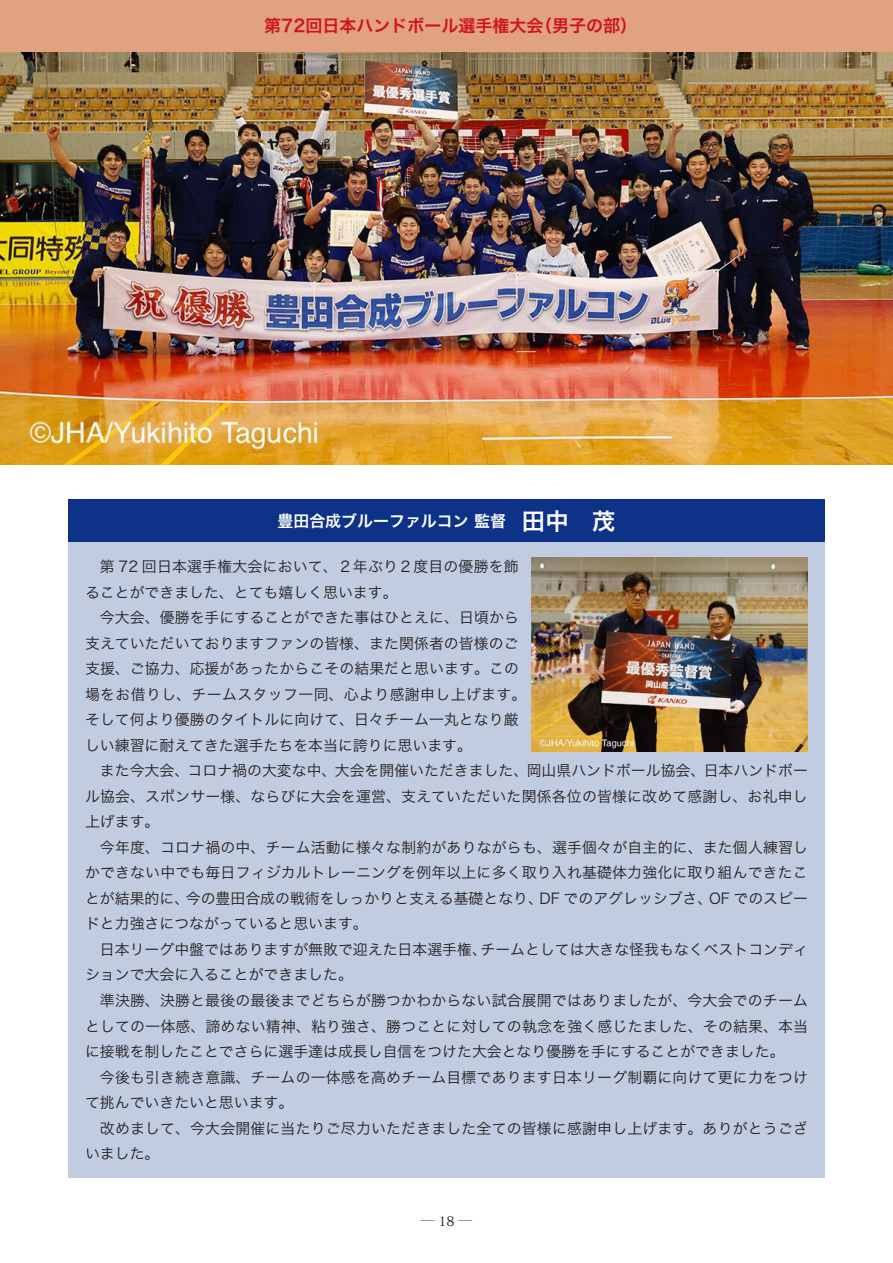
<style>
.page{position:relative;width:893px;height:1263px;background:#fff}
.page>*{position:absolute;margin:0;border:0;box-sizing:border-box;transform-origin:0 0}
.t1{font:16.95px "Hira Kaku Std W6";color:#d0121b}
.t2{font:15.9px "Hira Kaku Std W6";color:#fff}
.t3{font:14.85px/25.5px "Hira Kaku Std W3";letter-spacing:.005em;color:#231f20}
.t4{font:13.8px "Koz Min Pr 6 N";color:#231f20}
.s1{font-size:23.4px}
.s2{font-size:13.35px}
</style>
<div class="page">
<div style="left:68px;top:542px;width:757px;height:636px;background:#c2cce1"></div>
<img style="left:0;top:51px;width:893px;height:413px">
<div style="left:68px;top:500px;width:757px;height:42px;background:#0c3388"></div>
<img style="left:531px;top:557px;width:277px;height:194px">
<div style="left:0;top:0;width:893px;height:51px;background:#e1a280"></div>
<p class="t1" style="left:264px;top:13px;width:374px">第72回日本ハンドボール選手権大会（男子の部）</p>
<p class="t2" style="left:277px;top:509px;width:340px">豊田合成ブルーファルコン 監督　<span class="s1">田中　茂</span></p>
<p class="t3" style="left:85px;top:554px;width:435px;text-indent:15px">第 72 回日本選手権大会において、２年ぶり２度目の優勝を飾ることができました、とても嬉しく思います。</p>
<p class="t3" style="left:85px;top:605px;width:443px;text-indent:15px">今大会、優勝を手にすることができた事はひとえに、日頃から支えていただいておりますファンの皆様、また関係者の皆様のご支援、ご協力、応援があったからこその結果だと思います。この場をお借りし、チームスタッフ一同、心より感謝申し上げます。そして何より優勝のタイトルに向けて、日々チーム一丸となり厳しい練習に耐えてきた選手たちを本当に誇りに思います。</p>
<p class="t3" style="left:85px;top:758px;width:724px;text-align:justify;text-indent:15px">また今大会、コロナ禍の大変な中、大会を開催いただきました、岡山県ハンドボール協会、日本ハンドボール協会、スポンサー様、ならびに大会を運営、支えていただいた関係各位の皆様に改めて感謝し、お礼申し上げます。</p>
<p class="t3" style="left:85px;top:834px;width:725px;text-align:justify;text-indent:15px">今年度、コロナ禍の中、チーム活動に様々な制約がありながらも、選手個々が自主的に、また個人練習しかできない中でも毎日フィジカルトレーニングを例年以上に多く取り入れ基礎体力強化に取り組んできたことが結果的に、今の豊田合成の戦術をしっかりと支える基礎となり、DF でのアグレッシブさ、OF でのスピードと力強さにつながっていると思います。</p>
<p class="t3" style="left:85px;top:936px;width:724px;text-indent:15px">日本リーグ中盤ではありますが無敗で迎えた日本選手権、チームとしては大きな怪我もなくベストコンディションで大会に入ることができました。</p>
<p class="t3" style="left:85px;top:987px;width:725px;text-align:justify;text-indent:15px">準決勝、決勝と最後の最後までどちらが勝つかわからない試合展開ではありましたが、今大会でのチームとしての一体感、諦めない精神、粘り強さ、勝つことに対しての執念を強く感じたました、その結果、本当に接戦を制したことでさらに選手達は成長し自信をつけた大会となり優勝を手にすることができました。</p>
<p class="t3" style="left:85px;top:1064px;width:725px;text-indent:15px">今後も引き続き意識、チームの一体感を高めチーム目標であります日本リーグ制覇に向けて更に力をつけて挑んでいきたいと思います。</p>
<p class="t3" style="left:85px;top:1115px;width:724px;text-indent:15px">改めまして、今大会開催に当たりご尽力いただきました全ての皆様に感謝申し上げます。ありがとうございました。</p>
<p class="t4" style="left:421px;top:1213px;width:53px">― <span class="s2">18</span> ―</p>
</div>
